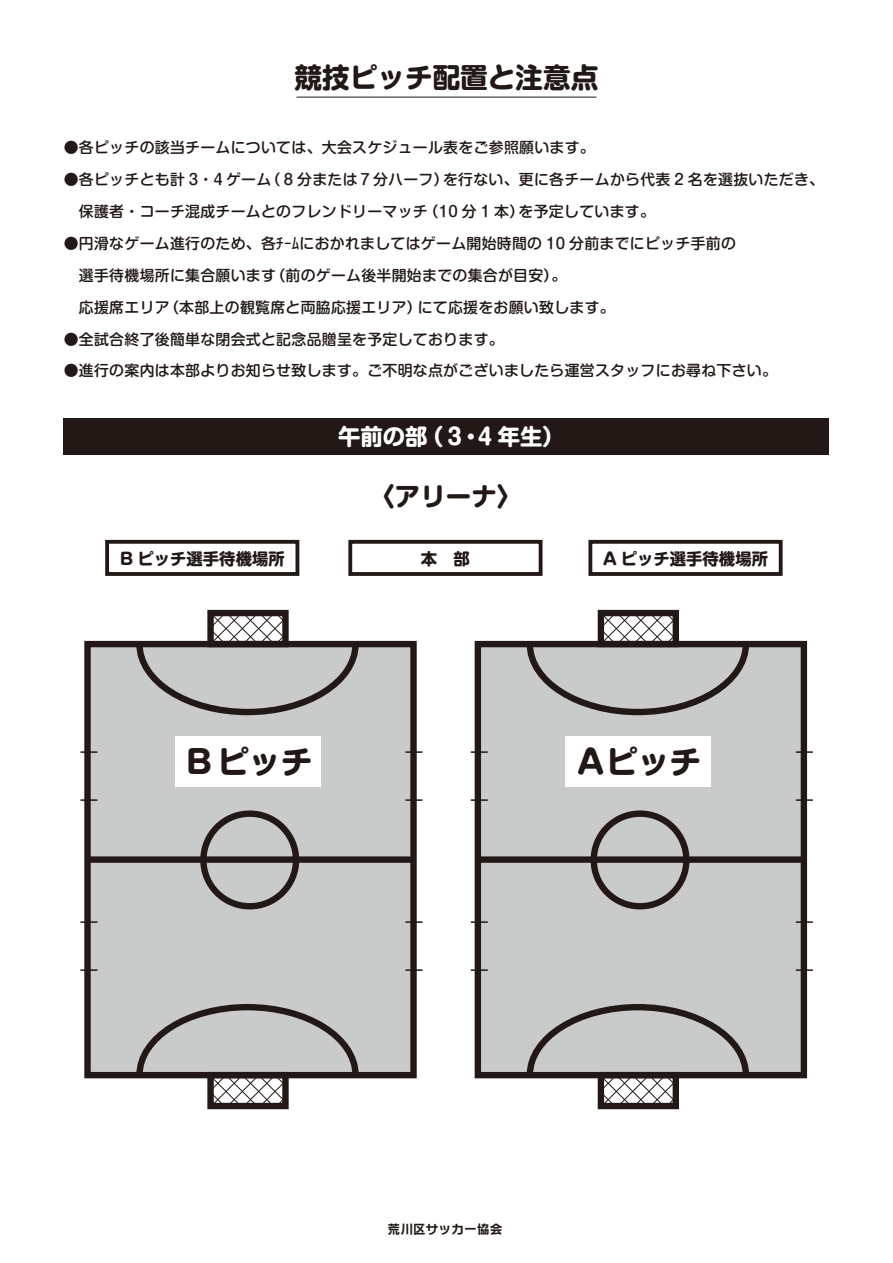
<style>
.page{position:relative;width:893px;height:1263px;background:#fff}
.page>*{position:absolute;margin:0;border:0;box-sizing:border-box;transform-origin:0 0}
.t1{font:700 31.95px "Shin M Go Pro";color:#221815}
.t2{font:700 27.6px "Shin M Go Pro";color:#221815}
.t3{font:700 25.5px "Shin M Go Pro";color:#221815}
.t4{font:700 22.35px "Shin M Go Pro";color:#fff}
.t5{font:700 16.35px "Shin M Go Pro";color:#221815}
.t6{font:500 14.85px/32px "Shin M Go Pro";letter-spacing:.02em;color:#221815}
.t7{font:12.75px "Rodin NTLG Pro B";color:#221815}
</style>
<div class="page">
<div style="left:88px;top:644px;width:326px;height:431px;background:#c9caca"></div>
<div style="left:64px;top:418px;width:765px;height:37px;background:#221815"></div>
<hr style="left:297px;top:97px;width:299px;height:1px;background:#221815">
<div style="left:105px;top:540px;width:194px;height:36px;border:4px solid #221815"></div>
<div style="left:348px;top:540px;width:194px;height:36px;border:4px solid #221815"></div>
<div style="left:588px;top:540px;width:195px;height:36px;border:4px solid #221815"></div>
<div style="left:175px;top:736px;width:146px;height:50px;background:#fff"></div>
<div style="left:87px;top:856px;width:326px;height:7px;background:#221815"></div>
<div style="left:200px;top:810px;width:99px;height:99px;border:6px solid #221815;border-radius:50%"></div>
<div style="left:207px;top:610px;width:82px;height:37px;border:6px solid #221815"></div>
<div style="left:207px;top:1072px;width:82px;height:37px;border:6px solid #221815"></div>
<svg style="left:405px;top:751px;width:17px;height:2px"></svg>
<svg style="left:405px;top:799px;width:17px;height:2px"></svg>
<svg style="left:405px;top:921px;width:17px;height:2px"></svg>
<svg style="left:405px;top:969px;width:17px;height:2px"></svg>
<svg style="left:80px;top:751px;width:17px;height:2px"></svg>
<svg style="left:80px;top:799px;width:17px;height:2px"></svg>
<svg style="left:80px;top:921px;width:17px;height:2px"></svg>
<svg style="left:80px;top:969px;width:17px;height:2px"></svg>
<div style="left:84px;top:641px;width:333px;height:437px;border:6px solid #221815"></div>
<svg style="left:136px;top:614px;width:223px;height:101px"></svg>
<svg style="left:136px;top:1004px;width:223px;height:101px"></svg>
<div style="left:478px;top:644px;width:326px;height:431px;background:#c9caca"></div>
<div style="left:566px;top:736px;width:145px;height:50px;background:#fff"></div>
<div style="left:478px;top:856px;width:326px;height:7px;background:#221815"></div>
<div style="left:591px;top:810px;width:99px;height:99px;border:6px solid #221815;border-radius:50%"></div>
<div style="left:598px;top:610px;width:81px;height:37px;border:6px solid #221815"></div>
<div style="left:598px;top:1072px;width:81px;height:37px;border:6px solid #221815"></div>
<svg style="left:796px;top:751px;width:17px;height:2px"></svg>
<svg style="left:796px;top:799px;width:17px;height:2px"></svg>
<svg style="left:796px;top:921px;width:17px;height:2px"></svg>
<svg style="left:796px;top:969px;width:17px;height:2px"></svg>
<svg style="left:471px;top:751px;width:17px;height:2px"></svg>
<svg style="left:471px;top:799px;width:17px;height:2px"></svg>
<svg style="left:471px;top:921px;width:17px;height:2px"></svg>
<svg style="left:471px;top:969px;width:17px;height:2px"></svg>
<div style="left:475px;top:641px;width:332px;height:437px;border:6px solid #221815"></div>
<svg style="left:527px;top:614px;width:222px;height:101px"></svg>
<svg style="left:527px;top:1004px;width:222px;height:101px"></svg>
<h2 class="t2" style="left:294px;top:55px;width:306px">競技ピッチ配置と注意点</h2>
<p class="t6" style="left:64px;top:130px;width:532px">●各ピッチの該当チームについては、大会スケジュール表をご参照願います。</p>
<p class="t6" style="left:64px;top:162px;width:762px">●各ピッチとも計 3・４ゲーム（ 8 分または７分ハーフ）を行ない、更に各チームから代表 2 名を選抜いただき、　保護者・コーチ混成チームとのフレンドリーマッチ（10 分 1 本）を予定しています。</p>
<p class="t6" style="left:64px;top:225px;width:674px">●円滑なゲーム進行のため、各ﾁｰﾑにおかれましてはゲーム開始時間の 10 分前までにピッチ手前の　選手待機場所に集合願います（前のゲーム後半開始までの集合が目安）。<br>　応援席エリア（本部上の観覧席と両脇応援エリア）にて応援をお願い致します。</p>
<p class="t6" style="left:64px;top:321px;width:441px">●全試合終了後簡単な閉会式と記念品贈呈を予定しております。</p>
<p class="t6" style="left:64px;top:353px;width:715px">●進行の案内は本部よりお知らせ致します。ご不明な点がございましたら運営スタッフにお尋ね下さい。</p>
<h3 class="t4" style="left:338px;top:418px;width:228px">午前の部（ 3・4 年生）</h3>
<h3 class="t3" style="left:369px;top:476px;width:155px">〈アリーナ〉</h3>
<p class="t5" style="left:120px;top:545px;width:167px">B ピッチ選手待機場所</p>
<p class="t5" style="left:421px;top:545px;width:51px">本　部</p>
<p class="t5" style="left:603px;top:545px;width:167px">A ピッチ選手待機場所</p>
<h1 class="t1" style="left:186px;top:736px;width:129px">Bピッチ</h1>
<h1 class="t1" style="left:578px;top:736px;width:125px">Aピッチ</h1>
<p class="t7" style="left:388px;top:1220px;width:116px">荒川区サッカー協会</p>
</div>
